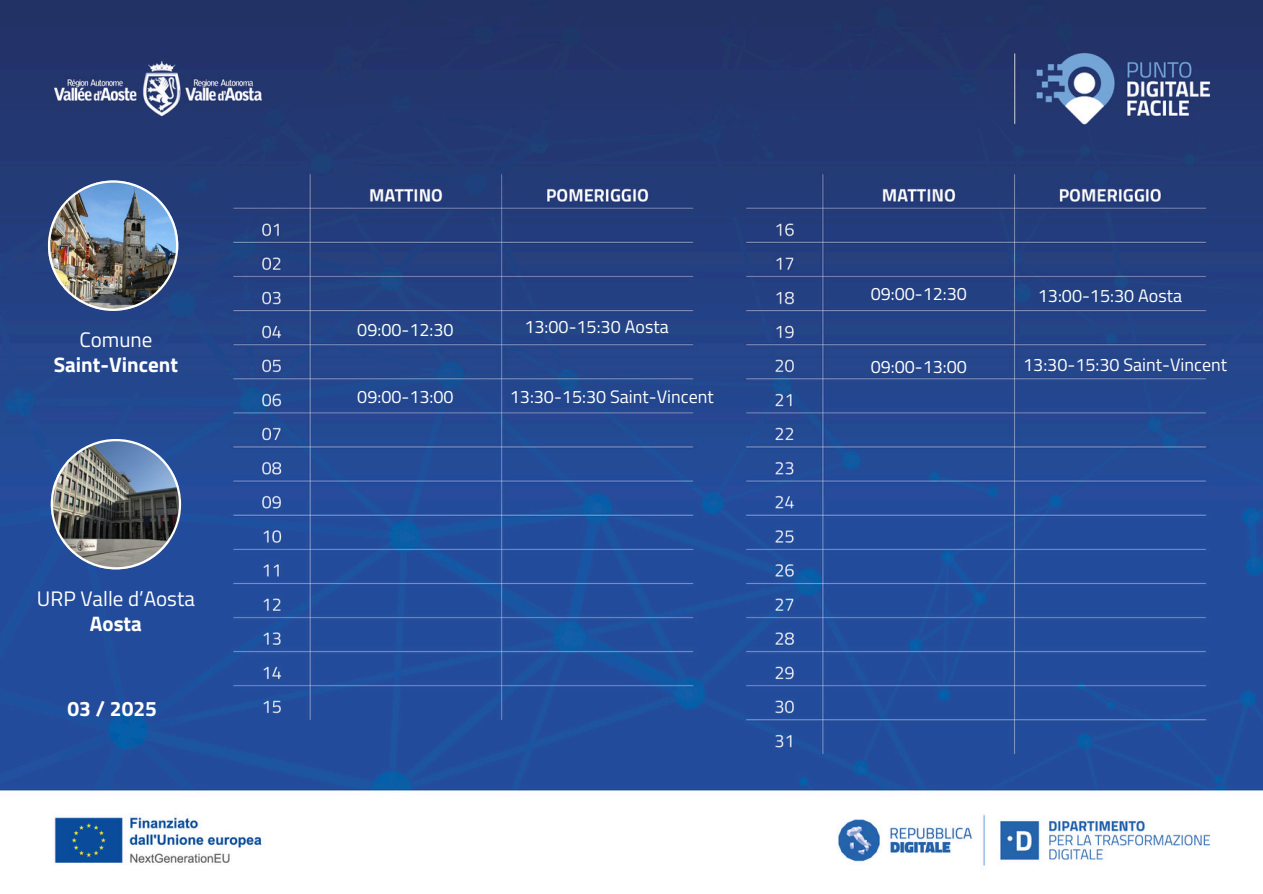
<style>
.page{position:relative;width:1263px;height:894px;background:#fff}
.page>*{position:absolute;margin:0;border:0;box-sizing:border-box;transform-origin:0 0}
.t1{font:700 21px "Titillium Web";color:#fff}
.t2{font:21px "Titillium Web";color:#fff}
.t3{font:18px "Titillium Web";color:#fff}
</style>
<div class="page">
<img style="left:0;top:0;width:1263px;height:866px">
<img style="left:48px;top:180px;width:130px;height:131px">
<img style="left:51px;top:439px;width:130px;height:130px">
<p class="t2" style="left:79px;top:323px;width:75px">Comune</p>
<h2 class="t1" style="left:54px;top:348px;width:126px">Saint-Vincent</h2>
<h1 class="t2" style="left:37px;top:581px;width:160px">URP Valle d’Aosta</h1>
<p class="t1" style="left:90px;top:606px;width:54px">Aosta</p>
<p class="t1" style="left:67px;top:691px;width:91px">03 / 2025</p>
<h2 class="t3" style="left:357px;top:315px;width:98px">09:00-12:30</h2>
<p class="t3" style="left:357px;top:382px;width:98px">09:00-13:00</p>
<p class="t3" style="left:524px;top:313px;width:146px">13:00-15:30 Aosta</p>
<p class="t3" style="left:510px;top:382px;width:205px">13:30-15:30 Saint-Vincent</p>
<p class="t3" style="left:871px;top:279px;width:98px">09:00-12:30</p>
<p class="t3" style="left:1038px;top:281px;width:146px">13:00-15:30 Aosta</p>
<p class="t3" style="left:871px;top:352px;width:98px">09:00-13:00</p>
<p class="t3" style="left:1023px;top:350px;width:205px">13:30-15:30 Saint-Vincent</p>
</div>
